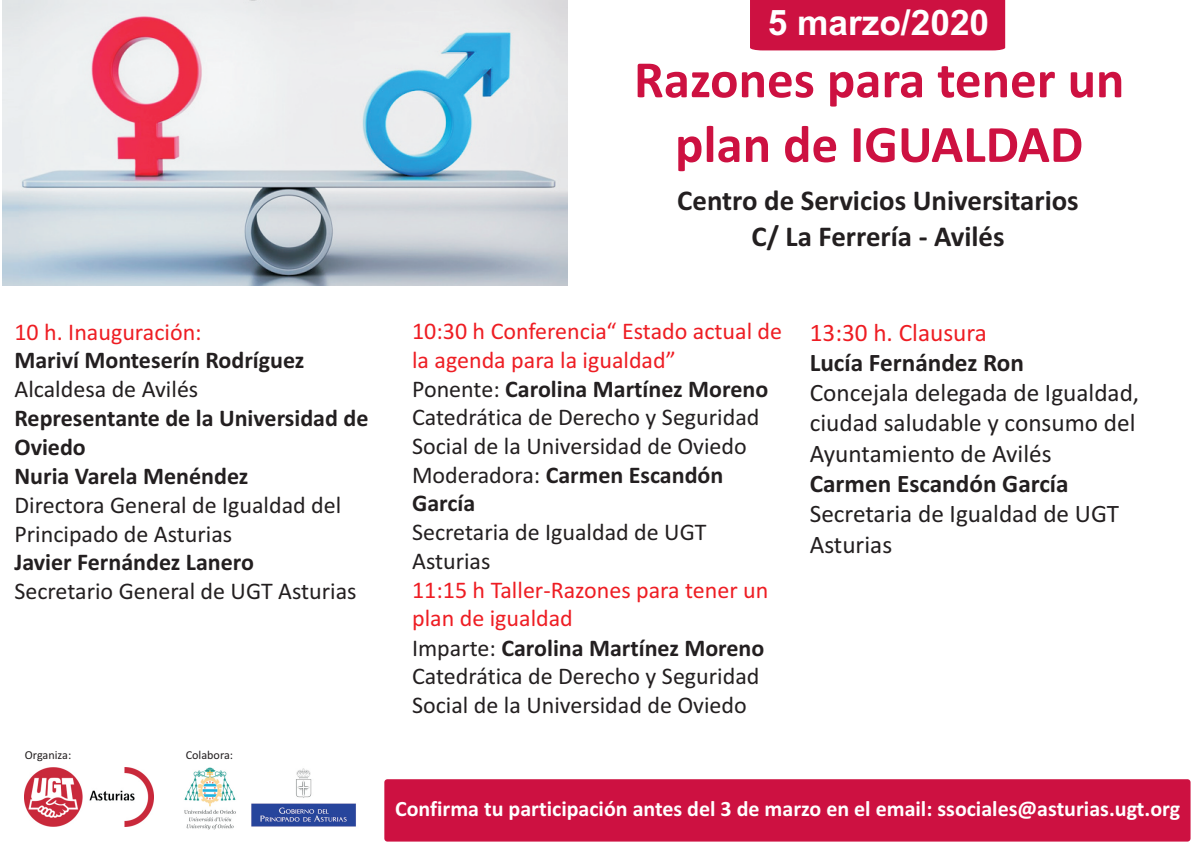
<style>
.page{position:relative;width:1191px;height:842px;background:#fff}
.page>*{position:absolute;margin:0;border:0;box-sizing:border-box;transform-origin:0 0}
.t1{font:700 53px/64.6px "Calibri";color:#cd1141;text-align:center}
.t2{font:700 35.3px "Arial";color:#fff}
.t3{font:700 28.8px/35.9px "Calibri";color:#231f20;text-align:center}
.t4{font:25.2px/30.2px "Calibri";color:#231f20}
.t5{font:700 25.2px "Calibri";color:#231f20}
.t6{font:25.2px "Calibri";color:#ee1d23}
.t7{font:24px/28.7px "Calibri";color:#231f20}
.t8{font:24px/28.7px "Calibri";color:#ee1d23}
.t9{font:700 24px/29px "Calibri";color:#231f20}
.t10{font:700 22px "Calibri";color:#fff}
.t11{font:12.2px "Calibri";color:#231f20}
.s1{font-weight:700}
</style>
<div class="page">
<img style="left:251px;top:768px;width:105px;height:59px">
<img style="left:25px;top:768px;width:128px;height:58px">
<img style="left:184px;top:767px;width:52px;height:62px">
<div style="left:384px;top:779px;width:806px;height:62px;background:#cd1141;border-radius:3px"></div>
<div style="left:750px;top:0;width:255px;height:50px;background:#cd1141"></div>
<img style="left:3px;top:0;width:564px;height:286px">
<h2 class="t2" style="left:767px;top:10px;width:223px">5 marzo/2020</h2>
<h1 class="t1" style="left:634px;top:52px;width:492px">Razones para tener un plan de IGUALDAD</h1>
<p class="t3" style="left:677px;top:185px;width:403px">Centro de Servicios Universitarios<br>C/ La Ferrería - Avilés</p>
<p class="t8" style="left:14px;top:319px;width:189px">10 h. Inauguración:</p>
<p class="t9" style="left:14px;top:348px;width:291px">Mariví Monteserín Rodríguez</p>
<p class="t7" style="left:14px;top:377px;width:185px">Alcaldesa de Avilés</p>
<p class="t9" style="left:14px;top:406px;width:355px">Representante de la Universidad de<br>Oviedo<br>Nuria Varela Menéndez</p>
<p class="t7" style="left:14px;top:493px;width:328px">Directora General de Igualdad del<br>Principado de Asturias</p>
<p class="t9" style="left:14px;top:550px;width:241px">Javier Fernández Lanero</p>
<p class="t7" style="left:14px;top:579px;width:344px">Secretario General de UGT Asturias</p>
<p class="t11" style="left:25px;top:750px;width:48px">Organiza:</p>
<p class="t11" style="left:186px;top:750px;width:49px">Colabora:</p>
<p class="t8" style="left:412px;top:319px;width:371px">10:30 h Conferencia“ Estado actual de la agenda para la igualdad”</p>
<p class="t7" style="left:412px;top:376px;width:358px">Ponente: <span class="s1">Carolina Martínez Moreno<br></span>Catedrática de Derecho y Seguridad<br>Social de la Universidad de Oviedo<br>Moderadora: <span class="s1">Carmen Escandón<br>García</span></p>
<p class="t7" style="left:412px;top:520px;width:296px">Secretaria de Igualdad de UGT<br>Asturias</p>
<p class="t8" style="left:412px;top:577px;width:358px">11:15 h Taller-Razones para tener un plan de igualdad</p>
<p class="t7" style="left:412px;top:635px;width:354px">Imparte: <span class="s1">Carolina Martínez Moreno<br></span>Catedrática de Derecho y Seguridad<br>Social de la Universidad de Oviedo</p>
<p class="t6" style="left:809px;top:322px;width:179px">13:30 h. Clausura</p>
<p class="t5" style="left:809px;top:352px;width:216px">Lucía Fernández Ron</p>
<p class="t4" style="left:809px;top:380px;width:331px">Concejala delegada de Igualdad, ciudad saludable y consumo del<br>Ayuntamiento de Avilés</p>
<p class="t5" style="left:809px;top:473px;width:260px">Carmen Escandón García</p>
<p class="t4" style="left:809px;top:501px;width:311px">Secretaria de Igualdad de UGT<br>Asturias</p>
<p class="t10" style="left:395px;top:799px;width:786px">Confirma tu participación antes del 3 de marzo en el email: ssociales@asturias.ugt.org</p>
</div>
